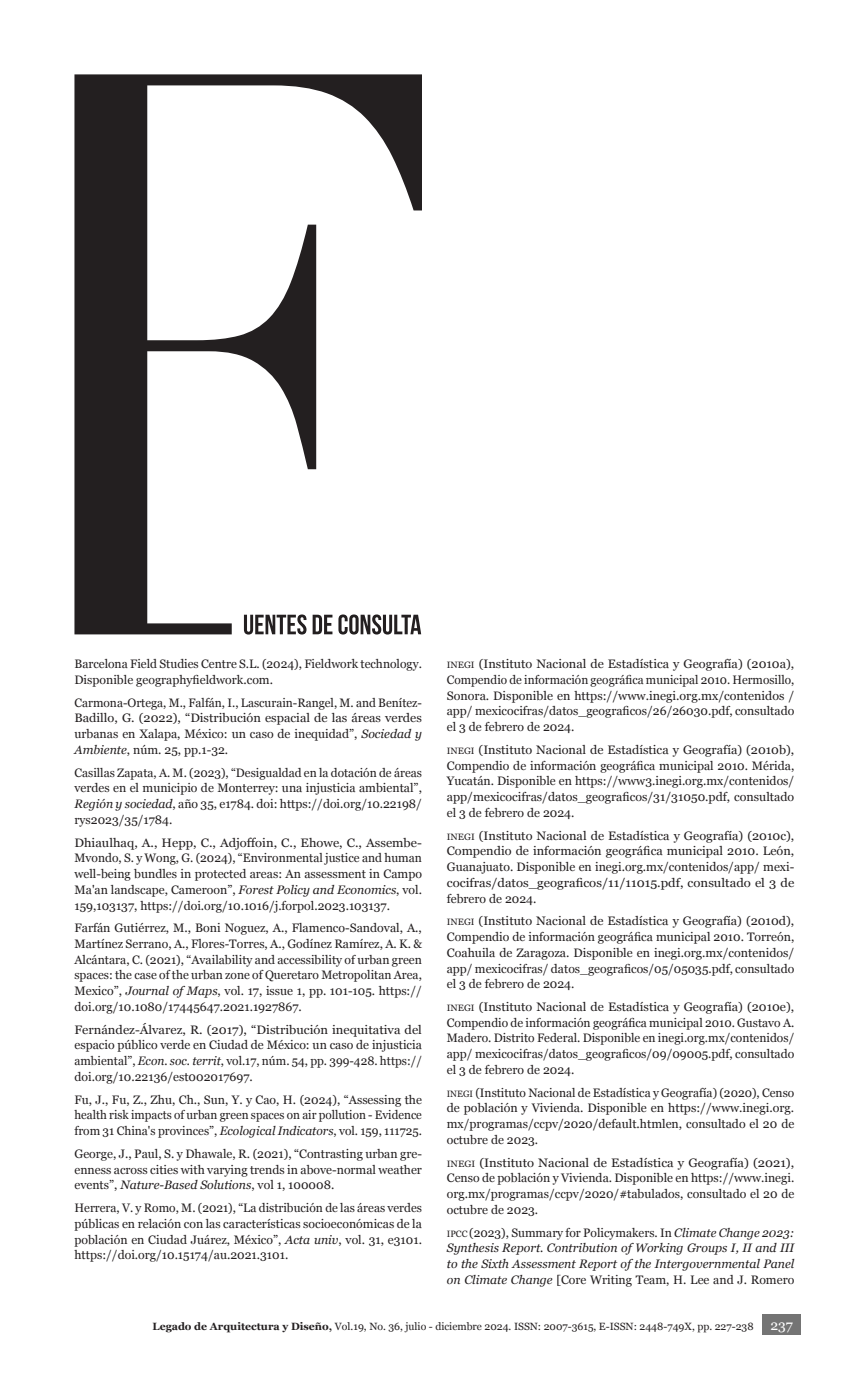
<style>
.page{position:relative;width:844px;height:1389px;background:#fff}
.page>*{position:absolute;margin:0;border:0;box-sizing:border-box;transform-origin:0 0}
.L_bibliografia_1{font:12.25px/15.8px "Georgia";color:#231f20;text-align:justify}
.L_bibliografia_1-2{font:12.25px/15.8px "Georgia";color:#231f20;text-align:justify;scale:1.04 1}
.L_bibliografia_1-3{font:12.25px/15.8px "Georgia";color:#231f20;text-align:justify;scale:1.06 1}
.L_bibliografia_1-4{font:12.25px/15.8px "Georgia";color:#231f20;text-align:justify;scale:1.05 1}
.L_bibliografia_1-5{font:italic 12.25px/15.8px "Georgia";color:#231f20;text-align:justify}
.t1{font:10.5px "Georgia";color:#231f20}
.s1{font-style:italic}
.s2{font-size:9.1px}
.s3{font-style:normal;font-size:9.1px}
.s4{font-style:normal}
.s5{font-weight:700}
.s6{font-size:14px;color:#fff}
</style>
<div class="page">
<svg style="left:74px;top:74px;width:348px;height:560px"></svg>
<svg style="left:244px;top:614px;width:177px;height:21px"></svg>
<div style="left:762px;top:1315px;width:38px;height:20px;background:#747474"></div>
<p class="L_bibliografia_1" style="left:74px;top:656px;width:349px">Barcelona Field Studies Centre S.L. (2024), Fieldwork technology.<br>Disponible geographyfieldwork.com.</p>
<p class="L_bibliografia_1" style="left:74px;top:694px;width:349px">Carmona-Ortega, M., Falfán, I., Lascurain-Rangel, M. and Benítez-Badillo, G. (2022), “Distribución espacial de las áreas verdes urbanas en Xalapa, México: un caso de inequidad”, <span class="s1">Sociedad y Ambiente</span>, núm. 25, pp.1-32.</p>
<p class="L_bibliografia_1" style="left:74px;top:764px;width:349px">Casillas Zapata, A. M. (2023), “Desigualdad en la dotación de áreas verdes en el municipio de Monterrey: una injusticia ambiental”, <span class="s1">Región y sociedad</span>, año 35, e1784. doi: https://doi.org/10.22198/ rys2023/35/1784.</p>
<p class="L_bibliografia_1-4" style="left:74px;top:834px;width:332px">Dhiaulhaq, A., Hepp, C., Adjoffoin, C., Ehowe, C., Assembe-Mvondo, S. y Wong, G. (2024), “Environmental justice and human well-being bundles in protected areas: An assessment in Campo Ma'an landscape, Cameroon”, <span class="s1">Forest Policy and Economics</span>, vol.<br>159,103137, https://doi.org/10.1016/j.forpol.2023.103137.</p>
<p class="L_bibliografia_1" style="left:74px;top:920px;width:349px">Farfán Gutiérrez, M., Boni Noguez, A., Flamenco-Sandoval, A., Martínez Serrano, A., Flores-Torres, A., Godínez Ramírez, A. K. &amp; Alcántara, C. (2021), “Availability and accessibility of urban green spaces: the case of the urban zone of Queretaro Metropolitan Area, Mexico”, <span class="s1">Journal of Maps</span>, vol. 17, issue 1, pp. 101-105. https:// doi.org/10.1080/17445647.2021.1927867.</p>
<p class="L_bibliografia_1-3" style="left:74px;top:1021px;width:329px">Fernández-Álvarez, R. (2017), “Distribución inequitativa del espacio público verde en Ciudad de México: un caso de injusticia ambiental”, <span class="s1">Econ. soc. territ</span>, vol.17, núm. 54, pp. 399-428. https:// doi.org/10.22136/est002017697.</p>
<p class="L_bibliografia_1" style="left:74px;top:1091px;width:349px">Fu, J., Fu, Z., Zhu, Ch., Sun, Y. y Cao, H. (2024), “Assessing the health risk impacts of urban green spaces on air pollution - Evidence from 31 China's provinces”, <span class="s1">Ecological Indicators</span>, vol. 159, 111725.</p>
<p class="L_bibliografia_1" style="left:74px;top:1145px;width:349px">George, J., Paul, S. y Dhawale, R. (2021), “Contrasting urban gre&shy;enness across cities with varying trends in above-normal weather events”, <span class="s1">Nature-Based Solutions</span>, vol 1, 100008.</p>
<p class="L_bibliografia_1" style="left:74px;top:1199px;width:349px">Herrera, V. y Romo, M. (2021), “La distribución de las áreas verdes públicas en relación con las características socioeconómicas de la población en Ciudad Juárez, México”, <span class="s1">Acta univ</span>, vol. 31, e3101. https://doi.org/10.15174/au.2021.3101.</p>
<p class="L_bibliografia_1-2" style="left:446px;top:656px;width:335px"><span class="s2">INEGI</span> (Instituto Nacional de Estadística y Geografía) (2010a), Compendio de información geográfica municipal 2010. Hermosillo, Sonora. Disponible en https://www.inegi.org.mx/contenidos / app/ mexicocifras/datos_geograficos/26/26030.pdf, consultado el 3 de febrero de 2024.</p>
<p class="L_bibliografia_1" style="left:446px;top:741px;width:349px"><span class="s2">INEGI</span> (Instituto Nacional de Estadística y Geografía) (2010b), Compendio de información geográfica municipal 2010. Mérida, Yucatán. Disponible en https://www3.inegi.org.mx/contenidos/ app/mexicocifras/datos_geograficos/31/31050.pdf, consultado el 3 de febrero de 2024.</p>
<p class="L_bibliografia_1-2" style="left:446px;top:827px;width:335px"><span class="s2">INEGI</span> (Instituto Nacional de Estadística y Geografía) (2010c), Compendio de información geográfica municipal 2010. León, Guanajuato. Disponible en inegi.org.mx/contenidos/app/ mexi&shy;cocifras/datos_geograficos/11/11015.pdf, consultado el 3 de febrero de 2024.</p>
<p class="L_bibliografia_1" style="left:446px;top:913px;width:349px"><span class="s2">INEGI</span> (Instituto Nacional de Estadística y Geografía) (2010d), Compendio de información geográfica municipal 2010. Torreón, Coahuila de Zaragoza. Disponible en inegi.org.mx/contenidos/ app/ mexicocifras/ datos_geograficos/05/05035.pdf, consultado el 3 de febrero de 2024.</p>
<p class="L_bibliografia_1-2" style="left:446px;top:998px;width:335px"><span class="s2">INEGI</span> (Instituto Nacional de Estadística y Geografía) (2010e), Compendio de información geográfica municipal 2010. Gustavo A.<br>Madero. Distrito Federal. Disponible en inegi.org.mx/contenidos/ app/ mexicocifras/datos_geograficos/09/09005.pdf, consultado el 3 de febrero de 2024.</p>
<p class="L_bibliografia_1" style="left:446px;top:1084px;width:349px"><span class="s2">INEGI</span> (Instituto Nacional de Estadística y Geografía) (2020), Censo de población y Vivienda. Disponible en https://www.inegi.org. mx/programas/ccpv/2020/default.htmlen, consultado el 20 de octubre de 2023.</p>
<p class="L_bibliografia_1-3" style="left:446px;top:1154px;width:329px"><span class="s2">INEGI</span> (Instituto Nacional de Estadística y Geografía) (2021), Censo de población y Vivienda. Disponible en https://www.inegi. org.mx/programas/ccpv/2020/#tabulados, consultado el 20 de octubre de 2023.</p>
<p class="L_bibliografia_1-5" style="left:446px;top:1224px;width:349px"><span class="s3">IPCC</span> <span class="s4">(2023), Summary for Policymakers. In</span> Climate Change 2023:<br>Synthesis Report. Contribution of Working Groups I, II and III to the Sixth Assessment Report of the Intergovernmental Panel on Climate Change <span class="s4">[Core Writing Team, H. Lee and J. Romero</span></p>
<p class="t1" style="left:152px;top:1319px;width:642px"><span class="s5">Legado de Arquitectura y Diseño,</span> Vol.19, No. 36, julio - diciembre 2024. ISSN: 2007-3615, E-ISSN: 2448-749X, pp. 227-238 <span class="s6">237</span></p>
</div>
